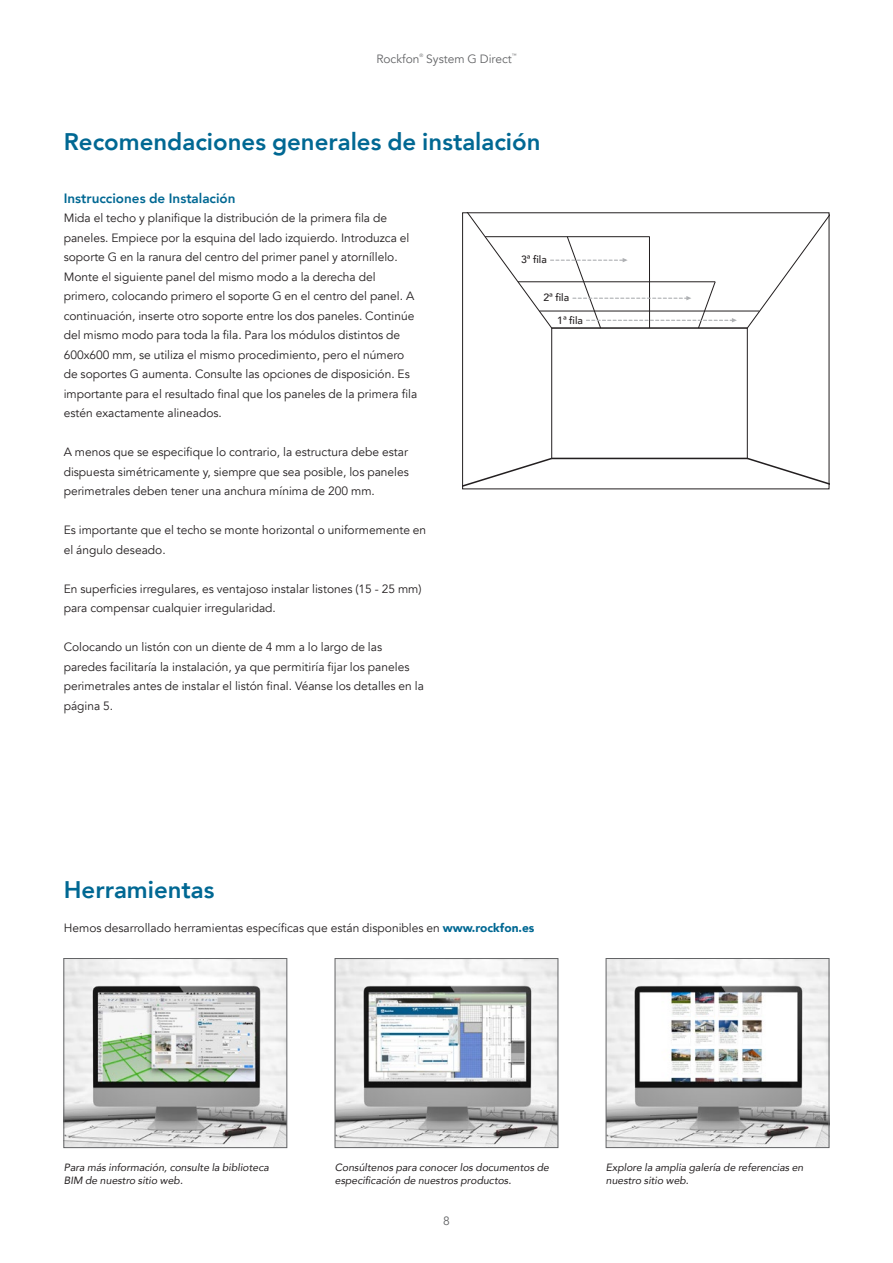
<style>
.page{position:relative;width:893px;height:1263px;background:#fff}
.page>*{position:absolute;margin:0;border:0;box-sizing:border-box;transform-origin:0 0}
.t1{font:800 24px "Avenir";color:#006893}
.t2{font:800 13.5px "Avenir";color:#006893}
.t3{font:12px/19.5px "Avenir";color:#231f20}
.t4{font:12px "Avenir";color:#636466}
.t5{font:italic 10.5px/12.6px "Avenir";color:#231f20}
.t6{font:500 10.5px/22.6px "Avenir";color:#231f20}
.t7{font:4.8px "Avenir";color:#636466}
.s1{font-weight:900;color:#006893}
</style>
<div class="page">
<img style="left:66px;top:960px;width:219px;height:186px">
<div style="left:64px;top:958px;width:223px;height:190px;border:1px solid #636466"></div>
<img style="left:608px;top:960px;width:219px;height:186px">
<div style="left:606px;top:958px;width:223px;height:190px;border:1px solid #636466"></div>
<img style="left:337px;top:960px;width:219px;height:186px">
<div style="left:335px;top:958px;width:223px;height:190px;border:1px solid #636466"></div>
<hr style="left:552px;top:458px;width:195px;height:1px;background:#231f20">
<hr style="left:552px;top:328px;width:195px;height:1px;background:#231f20">
<svg style="left:464px;top:456px;width:90px;height:31px"></svg>
<svg style="left:745px;top:456px;width:82px;height:28px"></svg>
<svg style="left:747px;top:218px;width:80px;height:111px"></svg>
<hr style="left:539px;top:311px;width:220px;height:1px;background:#231f20">
<svg style="left:468px;top:215px;width:269px;height:114px"></svg>
<p class="t4" style="left:376px;top:52px;width:45px">Rockfon</p>
<p class="t7" style="left:419px;top:53px;width:5px">®</p>
<p class="t4" style="left:426px;top:52px;width:87px">System G Direct</p>
<p class="t7" style="left:512px;top:53px;width:6px">™</p>
<h1 class="t1" style="left:64px;top:123px;width:478px">Recomendaciones generales de instalación</h1>
<p class="t2" style="left:64px;top:188px;width:173px">Instrucciones de Instalación</p>
<p class="t3" style="left:64px;top:209px;width:355px">Mida el techo y planifique la distribución de la primera fila de paneles. Empiece por la esquina del lado izquierdo. Introduzca el soporte G en la ranura del centro del primer panel y atorníllelo.<br>Monte el siguiente panel del mismo modo a la derecha del primero, colocando primero el soporte G en el centro del panel. A continuación, inserte otro soporte entre los dos paneles. Continúe del mismo modo para toda la fila. Para los módulos distintos de 600x600 mm, se utiliza el mismo procedimiento, pero el número de soportes G aumenta. Consulte las opciones de disposición. Es importante para el resultado final que los paneles de la primera fila estén exactamente alineados.</p>
<p class="t3" style="left:64px;top:443px;width:347px;text-align:justify">A menos que se especifique lo contrario, la estructura debe estar dispuesta simétricamente y, siempre que sea posible, los paneles perimetrales deben tener una anchura mínima de 200 mm.</p>
<p class="t3" style="left:64px;top:521px;width:364px">Es importante que el techo se monte horizontal o uniformemente en el ángulo deseado.</p>
<p class="t3" style="left:64px;top:579px;width:359px">En superficies irregulares, es ventajoso instalar listones (15 - 25 mm) para compensar cualquier irregularidad.</p>
<p class="t3" style="left:64px;top:638px;width:362px">Colocando un listón con un diente de 4 mm a lo largo de las paredes facilitaría la instalación, ya que permitiría fijar los paneles perimetrales antes de instalar el listón final. Véanse los detalles en la página 5.</p>
<h1 class="t1" style="left:64px;top:871px;width:152px">Herramientas</h1>
<p class="t6" style="left:521px;top:247px;width:27px">3ª fila</p>
<p class="t6" style="left:557px;top:285px;width:27px;text-indent:-14px">2ª fila<br>1ª fila</p>
<p class="t3" style="left:64px;top:918px;width:472px">Hemos desarrollado herramientas específicas que están disponibles en <span class="s1">www.rockfon.es</span></p>
<p class="t5" style="left:64px;top:1161px;width:207px">Para más información, consulte la biblioteca<br>BIM de nuestro sitio web.</p>
<p class="t5" style="left:606px;top:1161px;width:199px">Explore la amplia galería de referencias en nuestro sitio web.</p>
<p class="t5" style="left:335px;top:1161px;width:216px">Consúltenos para conocer los documentos de especificación de nuestros productos.</p>
<p class="t4" style="left:443px;top:1213px;width:8px">8</p>
</div>
